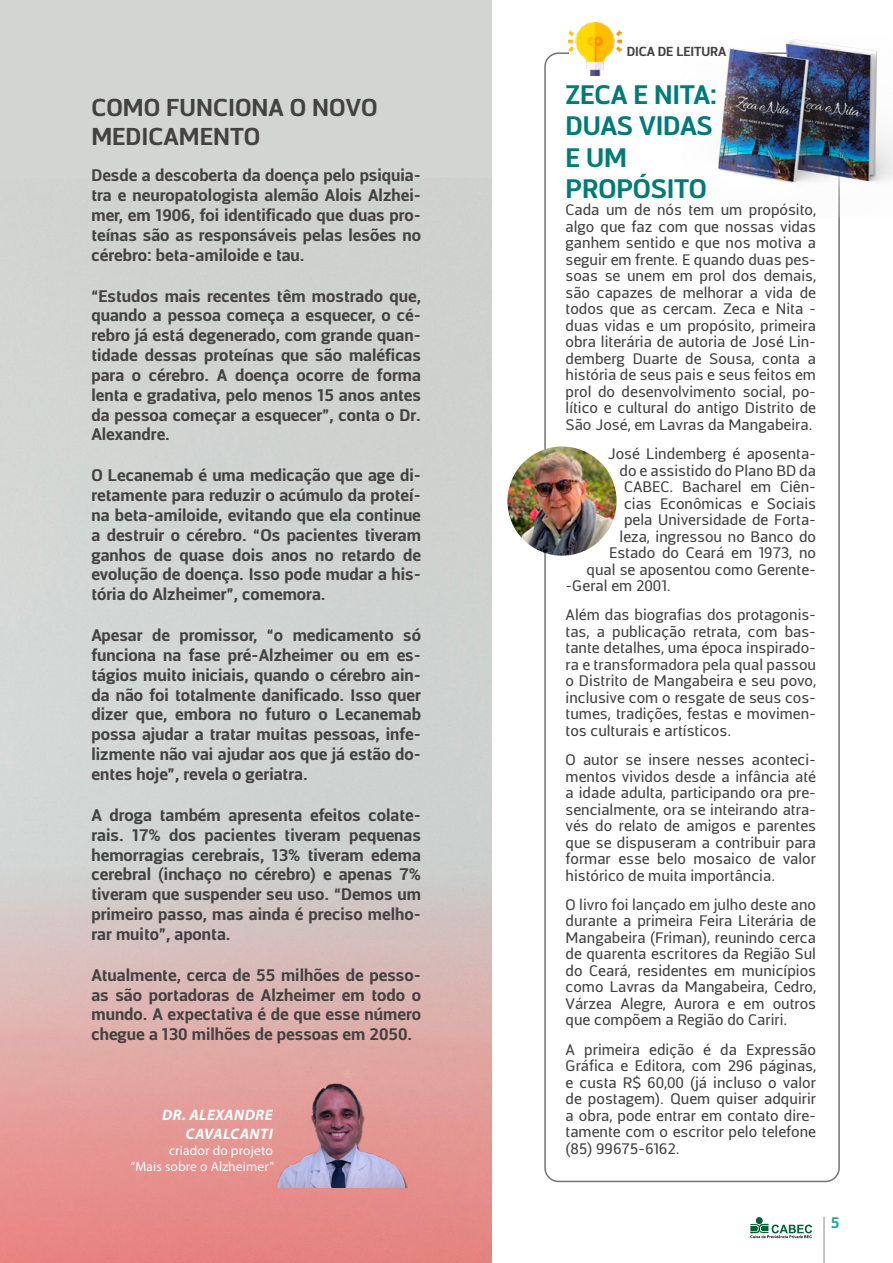
<style>
.page{position:relative;width:893px;height:1263px;background:#fff}
.page>*{position:absolute;margin:0;border:0;box-sizing:border-box;transform-origin:0 0}
.t1{font:700 26.25px/31.5px "Centuma";letter-spacing:-.01em;color:#007b76}
.t2{font:700 24px/28.8px "Centuma";color:#434141}
.t3{font:700 16.5px/19.8px "Centuma";color:#434141;text-align:justify}
.t4{font:italic 700 15.3px/18.3px "Myriad Pro";letter-spacing:.03em;color:#fff;text-align:right}
.t5{font:15px/16.5px "Centuma";color:#434141;text-align:justify}
.t6{font:700 15px "Centuma";color:#20a29b}
.t7{font:13.5px/16.2px "Myriad Pro";letter-spacing:.01em;color:#fff;text-align:right}
.t8{font:700 12.9px "Centuma";letter-spacing:-.01em;color:#434141}
</style>
<div class="page">
<div style="left:544px;top:52px;width:296px;height:1130px;border:2px solid #737277;border-radius:14px"></div>
<div style="left:569px;top:42px;width:164px;height:23px;background:#fff"></div>
<div style="left:0;top:0;width:491px;height:1263px;background:#d2d5d2"></div>
<img style="left:0;top:866px;width:491px;height:397px">
<img style="left:718px;top:39px;width:175px;height:177px">
<img style="left:272px;top:1069px;width:139px;height:118px">
<div style="left:756px;top:1217px;width:7px;height:7px;background:#006233;border-radius:50%"></div>
<svg style="left:750px;top:1224px;width:62px;height:14px"></svg>
<hr style="left:824px;top:1217px;width:1px;height:46px;background:#89878c">
<img style="left:569px;top:23px;width:52px;height:52px">
<img style="left:507px;top:446px;width:110px;height:110px;border-radius:55px">
<h2 class="t2" style="left:91px;top:92px;width:288px">COMO FUNCIONA O NOVO<br>MEDICAMENTO</h2>
<p class="t3" style="left:91px;top:165px;width:331px">Desde a descoberta da doença pelo psiquia&shy;tra e neuropatologista alemão Alois Alzhei&shy;mer, em 1906, foi identificado que duas pro&shy;teínas são as responsáveis pelas lesões no cérebro: beta-amiloide e tau.</p>
<p class="t3" style="left:91px;top:285px;width:331px">“Estudos mais recentes têm mostrado que, quando a pessoa começa a esquecer, o cé&shy;rebro já está degenerado, com grande quan&shy;tidade dessas proteínas que são maléficas para o cérebro. A doença ocorre de forma lenta e gradativa, pelo menos 15 anos antes da pessoa começar a esquecer”, conta o Dr.<br>Alexandre.</p>
<p class="t3" style="left:91px;top:465px;width:331px">O Lecanemab é uma medicação que age di&shy;retamente para reduzir o acúmulo da proteí&shy;na beta-amiloide, evitando que ela continue a destruir o cérebro. “Os pacientes tiveram ganhos de quase dois anos no retardo de evolução de doença. Isso pode mudar a his&shy;tória do Alzheimer”, comemora.</p>
<p class="t3" style="left:91px;top:625px;width:331px">Apesar de promissor, “o medicamento só funciona na fase pré-Alzheimer ou em es&shy;tágios muito iniciais, quando o cérebro ain&shy;da não foi totalmente danificado. Isso quer dizer que, embora no futuro o Lecanemab possa ajudar a tratar muitas pessoas, infe&shy;lizmente não vai ajudar aos que já estão do&shy;entes hoje”, revela o geriatra.</p>
<p class="t3" style="left:91px;top:804px;width:331px">A droga também apresenta efeitos colate&shy;rais. 17% dos pacientes tiveram pequenas hemorragias cerebrais, 13% tiveram edema cerebral (inchaço no cérebro) e apenas 7% tiveram que suspender seu uso. “Demos um primeiro passo, mas ainda é preciso melho&shy;rar muito”, aponta.</p>
<p class="t3" style="left:91px;top:964px;width:331px">Atualmente, cerca de 55 milhões de pesso&shy;as são portadoras de Alzheimer em todo o mundo. A expectativa é de que esse número chegue a 130 milhões de pessoas em 2050.</p>
<p class="t4" style="left:162px;top:1105px;width:112px">DR. ALEXANDRE<br>CAVALCANTI</p>
<p class="t7" style="left:131px;top:1142px;width:145px">criador do projeto<br>“Mais sobre o Alzheimer”</p>
<p class="t8" style="left:627px;top:42px;width:101px">DICA DE LEITURA</p>
<h1 class="t1" style="left:566px;top:77px;width:153px">ZECA E NITA:<br>DUAS VIDAS<br>E UM<br>PROPÓSITO</h1>
<p class="t5" style="left:566px;top:201px;width:252px">Cada um de nós tem um propósito, algo que faz com que nossas vidas ganhem sentido e que nos motiva a seguir em frente. E quando duas pes&shy;soas se unem em prol dos demais, são capazes de melhorar a vida de todos que as cercam. Zeca e Nita - duas vidas e um propósito, primeira obra literária de autoria de José Lin&shy;demberg Duarte de Sousa, conta a história de seus pais e seus feitos em prol do desenvolvimento social, po&shy;lítico e cultural do antigo Distrito de São José, em Lavras da Mangabeira.</p>
<p class="t5" style="left:608px;top:445px;width:210px">José Lindemberg é aposenta-</p>
<p class="t5" style="left:620px;top:461px;width:198px">do e assistido do Plano BD da</p>
<p class="t5" style="left:624px;top:478px;width:193px">CABEC. Bacharel em Ciên-</p>
<p class="t5" style="left:624px;top:494px;width:193px">cias Econômicas e Sociais</p>
<p class="t5" style="left:624px;top:511px;width:193px">pela Universidade de Forta-</p>
<p class="t5" style="left:620px;top:527px;width:198px">leza, ingressou no Banco do</p>
<p class="t5" style="left:609px;top:544px;width:208px">Estado do Ceará em 1973, no</p>
<p class="t5" style="left:587px;top:560px;width:231px">qual se aposentou como Gerente-</p>
<p class="t5" style="left:566px;top:577px;width:107px">-Geral em 2001.</p>
<p class="t5" style="left:566px;top:606px;width:252px">Além das biografias dos protagonis&shy;tas, a publicação retrata, com bas&shy;tante detalhes, uma época inspirado&shy;ra e transformadora pela qual passou o Distrito de Mangabeira e seu povo, inclusive com o resgate de seus cos&shy;tumes, tradições, festas e movimen&shy;tos culturais e artísticos.</p>
<p class="t5" style="left:566px;top:751px;width:252px">O autor se insere nesses aconteci&shy;mentos vividos desde a infância até a idade adulta, participando ora pre&shy;sencialmente, ora se inteirando atra&shy;vés do relato de amigos e parentes que se dispuseram a contribuir para formar esse belo mosaico de valor histórico de muita importância.</p>
<p class="t5" style="left:566px;top:895px;width:252px">O livro foi lançado em julho deste ano durante a primeira Feira Literária de Mangabeira (Friman), reunindo cerca de quarenta escritores da Região Sul do Ceará, residentes em municípios como Lavras da Mangabeira, Cedro, Várzea Alegre, Aurora e em outros que compõem a Região do Cariri.</p>
<p class="t5" style="left:566px;top:1040px;width:252px">A primeira edição é da Expressão Gráfica e Editora, com 296 páginas, e custa R$ 60,00 (já incluso o valor de postagem). Quem quiser adquirir a obra, pode entrar em contato dire&shy;tamente com o escritor pelo telefone (85) 99675-6162.</p>
<p class="t6" style="left:831px;top:1212px;width:10px">5</p>
</div>
